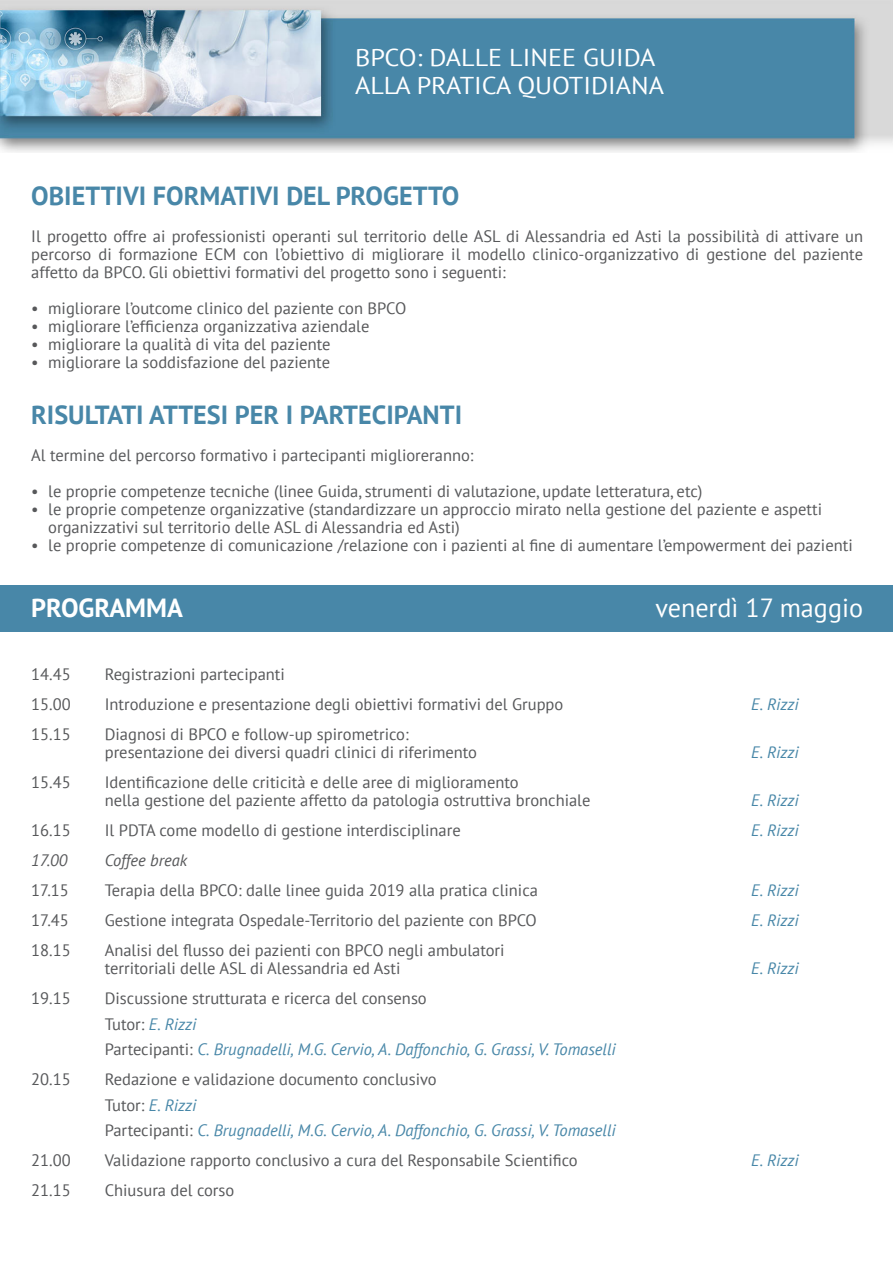
<style>
.page{position:relative;width:893px;height:1263px;background:#fff}
.page>*{position:absolute;margin:0;border:0;box-sizing:border-box;transform-origin:0 0}
.t1{font:700 26.1px "PT Sans";color:#4887a8}
.t2{font:26.1px "PT Sans";color:#fff}
.t3{font:700 26.1px "PT Sans";color:#fff}
.t4{font:24.3px "PT Sans";color:#fff;scale:1.08 1}
.t5{font:16.5px/18px "PT Sans";color:#57585a;text-align:justify}
.t6{font:italic 16.5px "PT Sans";color:#4887a8}
.t7{font:italic 16.5px "PT Sans";color:#57585a}
.s1{font-style:normal;color:#57585a}
</style>
<div class="page">
<img style="left:0;top:0;width:893px;height:152px">
<div style="left:0;top:585px;width:893px;height:46px;background:#4887a8"></div>
<p class="t4" style="left:355px;top:42px;width:280px">BPCO: DALLE LINEE GUIDA</p>
<p class="t4" style="left:355px;top:70px;width:288px">ALLA PRATICA QUOTIDIANA</p>
<p class="t1" style="left:31px;top:178px;width:430px">OBIETTIVI FORMATIVI DEL PROGETTO</p>
<p class="t5" style="left:31px;top:227px;width:833px">Il progetto offre ai professionisti operanti sul territorio delle ASL di Alessandria ed Asti la possibilità di attivare un percorso di formazione ECM con l’obiettivo di migliorare il modello clinico-organizzativo di gestione del paziente affetto da BPCO. Gli obiettivi formativi del progetto sono i seguenti:</p>
<p class="t5" style="left:31px;top:299px;width:377px">• migliorare l’outcome clinico del paziente con BPCO</p>
<p class="t5" style="left:31px;top:317px;width:340px">• migliorare l’efficienza organizzativa aziendale</p>
<p class="t5" style="left:31px;top:335px;width:301px">• migliorare la qualità di vita del paziente</p>
<p class="t5" style="left:31px;top:353px;width:300px">• migliorare la soddisfazione del paziente</p>
<p class="t1" style="left:31px;top:397px;width:432px">RISULTATI ATTESI PER I PARTECIPANTI</p>
<p class="t5" style="left:31px;top:446px;width:444px">Al termine del percorso formativo i partecipanti miglioreranno:</p>
<p class="t5" style="left:31px;top:482px;width:673px">• le proprie competenze tecniche (linee Guida, strumenti di valutazione, update letteratura, etc)</p>
<p class="t5" style="left:48px;top:500px;width:775px;text-indent:-17px">• le proprie competenze organizzative (standardizzare un approccio mirato nella gestione del paziente e aspetti organizzativi sul territorio delle ASL di Alessandria ed Asti)</p>
<p class="t5" style="left:31px;top:536px;width:823px">• le proprie competenze di comunicazione /relazione con i pazienti al fine di aumentare l’empowerment dei pazienti</p>
<p class="t3" style="left:31px;top:590px;width:153px">PROGRAMMA</p>
<p class="t2" style="left:655px;top:591px;width:209px">venerdì 17 maggio</p>
<p class="t5" style="left:31px;top:665px;width:41px">14.45</p>
<p class="t5" style="left:105px;top:665px;width:182px">Registrazioni partecipanti</p>
<p class="t5" style="left:31px;top:695px;width:41px">15.00</p>
<p class="t5" style="left:105px;top:695px;width:460px">Introduzione e presentazione degli obiettivi formativi del Gruppo</p>
<p class="t6" style="left:751px;top:694px;width:49px">E. Rizzi</p>
<p class="t5" style="left:31px;top:725px;width:41px">15.15</p>
<p class="t5" style="left:105px;top:725px;width:305px">Diagnosi di BPCO e follow-up spirometrico:</p>
<p class="t5" style="left:105px;top:743px;width:374px">presentazione dei diversi quadri clinici di riferimento</p>
<p class="t6" style="left:751px;top:742px;width:49px">E. Rizzi</p>
<p class="t5" style="left:31px;top:773px;width:41px">15.45</p>
<p class="t5" style="left:105px;top:773px;width:415px">Identificazione delle criticità e delle aree di miglioramento</p>
<p class="t5" style="left:105px;top:791px;width:487px">nella gestione del paziente affetto da patologia ostruttiva bronchiale</p>
<p class="t6" style="left:751px;top:790px;width:49px">E. Rizzi</p>
<p class="t5" style="left:31px;top:821px;width:41px">16.15</p>
<p class="t5" style="left:105px;top:821px;width:358px">Il PDTA come modello di gestione interdisciplinare</p>
<p class="t6" style="left:751px;top:820px;width:49px">E. Rizzi</p>
<p class="t7" style="left:31px;top:850px;width:38px">17.00</p>
<p class="t7" style="left:105px;top:850px;width:84px">Coffee break</p>
<p class="t5" style="left:31px;top:881px;width:39px">17.15</p>
<p class="t5" style="left:105px;top:881px;width:435px">Terapia della BPCO: dalle linee guida 2019 alla pratica clinica</p>
<p class="t6" style="left:751px;top:880px;width:49px">E. Rizzi</p>
<p class="t5" style="left:31px;top:911px;width:39px">17.45</p>
<p class="t5" style="left:105px;top:911px;width:434px">Gestione integrata Ospedale-Territorio del paziente con BPCO</p>
<p class="t6" style="left:751px;top:910px;width:49px">E. Rizzi</p>
<p class="t5" style="left:31px;top:941px;width:41px">18.15</p>
<p class="t5" style="left:105px;top:941px;width:401px">Analisi del flusso dei pazienti con BPCO negli ambulatori</p>
<p class="t5" style="left:105px;top:959px;width:297px">territoriali delle ASL di Alessandria ed Asti</p>
<p class="t6" style="left:751px;top:958px;width:49px">E. Rizzi</p>
<p class="t5" style="left:31px;top:989px;width:41px">19.15</p>
<p class="t5" style="left:105px;top:989px;width:324px">Discussione strutturata e ricerca del consenso</p>
<p class="t6" style="left:105px;top:1013px;width:93px"><span class="s1">Tutor:</span> E. Rizzi</p>
<p class="t6" style="left:105px;top:1039px;width:512px"><span class="s1">Partecipanti:</span> C. Brugnadelli, M.G. Cervio, A. Daffonchio, G. Grassi, V. Tomaselli</p>
<p class="t5" style="left:31px;top:1070px;width:41px">20.15</p>
<p class="t5" style="left:105px;top:1070px;width:333px">Redazione e validazione documento conclusivo</p>
<p class="t6" style="left:105px;top:1094px;width:93px"><span class="s1">Tutor:</span> E. Rizzi</p>
<p class="t6" style="left:105px;top:1120px;width:512px"><span class="s1">Partecipanti:</span> C. Brugnadelli, M.G. Cervio, A. Daffonchio, G. Grassi, V. Tomaselli</p>
<p class="t5" style="left:31px;top:1151px;width:41px">21.00</p>
<p class="t5" style="left:105px;top:1151px;width:474px">Validazione rapporto conclusivo a cura del Responsabile Scientifico</p>
<p class="t6" style="left:751px;top:1150px;width:49px">E. Rizzi</p>
<p class="t5" style="left:31px;top:1181px;width:41px">21.15</p>
<p class="t5" style="left:105px;top:1181px;width:131px">Chiusura del corso</p>
</div>
